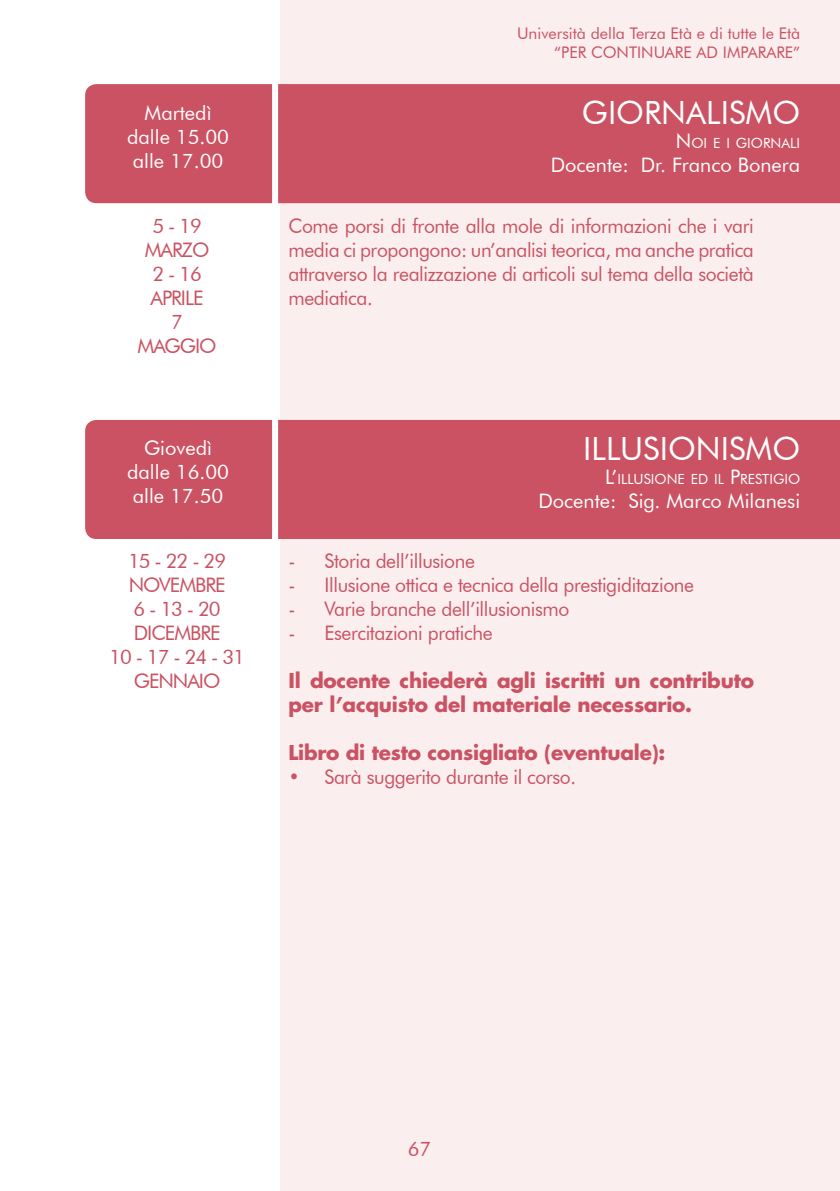
<style>
.page{position:relative;width:840px;height:1191px;background:#fff}
.page>*{position:absolute;margin:0;border:0;box-sizing:border-box;transform-origin:0 0}
.t1{font:32px "Futura BT";color:#fff}
.t2{font:20px/24px "Futura BT";letter-spacing:-.02em;color:#ca5262;text-align:justify;scale:.96 1}
.t3{font:700 20px/24px "Futura LT";letter-spacing:-.01em;color:#ca5262}
.t4{font:20px/24px "Futura BT";color:#fff;text-align:center}
.t5{font:20px/24px "Futura BT";letter-spacing:-.05em;color:#ca5262;text-align:center}
.t6{font:20px "Futura BT";letter-spacing:-.02em;color:#ca5262}
.t7{font:16px/19.2px "Futura BT";color:#ca5262;text-align:right}
.t8{font:14px "Futura BT";color:#fff}
.s1{font-size:20px}
</style>
<div class="page">
<div style="left:280px;top:0;width:559px;height:1191px;background:#faeeef"></div>
<div style="left:85px;top:84px;width:754px;height:119px;background:#ca5262"></div>
<div style="left:85px;top:420px;width:754px;height:119px;background:#ca5262"></div>
<div style="left:272px;top:0;width:6px;height:1191px;background:#fff"></div>
<p class="t4" style="left:127px;top:100px;width:103px">Martedì dalle 15.00 alle 17.00</p>
<p class="t5" style="left:137px;top:213px;width:81px">5 - 19<br>MARZO<br>2 - 16<br>APRILE<br>7<br>MAGGIO</p>
<p class="t4" style="left:127px;top:436px;width:103px">Giovedì dalle 16.00 alle 17.50</p>
<p class="t5" style="left:109px;top:549px;width:137px">15 - 22 - 29<br>NOVEMBRE<br>6 - 13 - 20<br>DICEMBRE<br>10 - 17 - 24 - 31<br>GENNAIO</p>
<p class="t7" style="left:516px;top:24px;width:284px">Università della Terza Età e di tutte le Età “PER CONTINUARE AD IMPARARE”</p>
<h1 class="t1" style="left:581px;top:93px;width:220px">GIORNALISMO</h1>
<p class="t8" style="left:675px;top:135px;width:126px"><span class="s1">N</span> OI E I GIORNALI</p>
<p class="t4" style="left:550px;top:153px;width:251px">Docente: Dr. Franco Bonera</p>
<p class="t2" style="left:288px;top:213px;width:486px">Come porsi di fronte alla mole di informazioni che i vari media ci propongono: un’analisi teorica, ma anche pratica attraverso la realizzazione di articoli sul tema della società mediatica.</p>
<h1 class="t1" style="left:583px;top:429px;width:218px">ILLUSIONISMO</h1>
<p class="t8" style="left:604px;top:470px;width:196px"><span class="s1">L’</span>ILLUSIONE ED IL <span class="s1">P</span>RESTIGIO</p>
<p class="t4" style="left:538px;top:489px;width:263px">Docente: Sig. Marco Milanesi</p>
<p class="t2" style="left:288px;top:549px;width:196px">- Storia dell’illusione</p>
<p class="t2" style="left:288px;top:573px;width:424px">- Illusione ottica e tecnica della prestigiditazione</p>
<p class="t2" style="left:288px;top:597px;width:294px">- Varie branche dell’illusionismo</p>
<p class="t2" style="left:288px;top:621px;width:214px">- Esercitazioni pratiche</p>
<p class="t3" style="left:288px;top:668px;width:466px">Il docente chiederà agli iscritti un contributo per l’acquisto del materiale necessario.</p>
<p class="t3" style="left:288px;top:740px;width:378px">Libro di testo consigliato (eventuale):</p>
<p class="t2" style="left:288px;top:765px;width:301px">• Sarà suggerito durante il corso.</p>
<p class="t6" style="left:407px;top:1136px;width:25px">67</p>
</div>
